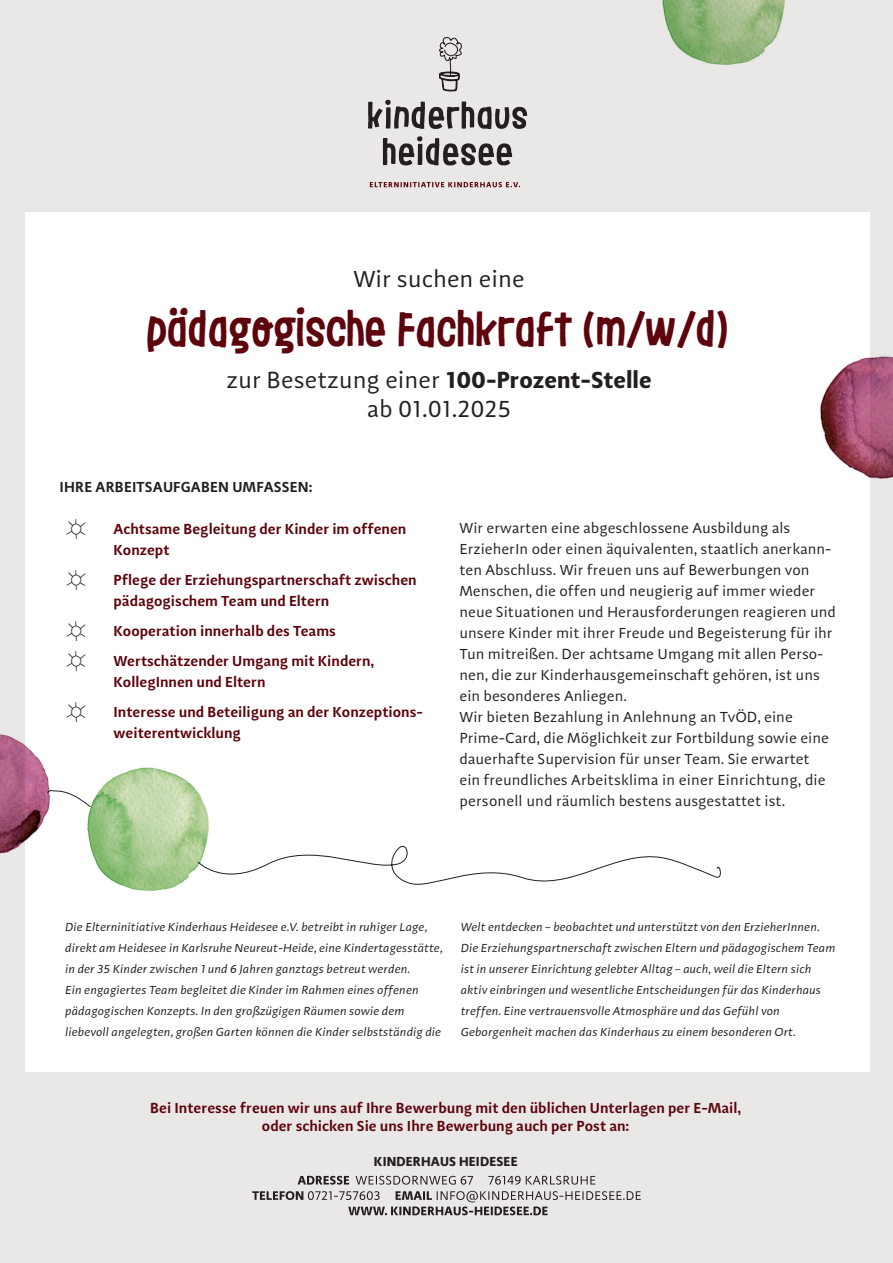
<style>
.page{position:relative;width:893px;height:1263px;background:#eae8e6}
.page>*{position:absolute;margin:0;border:0;box-sizing:border-box;transform-origin:0 0}
.t1{font:45px "Le Osler Rough";color:#5d040d}
.t2{font:24px/28.8px "Adagio Sans";color:#231f20;text-align:center}
.t3{font:15px/21px "Adagio Sans";color:#231f20}
.t4{font:600 15px/21px "Adagio Sans";color:#5d040d}
.t5{font:600 15px "Adagio Sans";letter-spacing:.01em;color:#231f20}
.t6{font:700 13.5px "Adagio Sans";letter-spacing:.01em;color:#231f20}
.t7{font:italic 12px/21px "Adagio Sans";color:#231f20}
.s1{font-weight:700}
.s2{font-family:"Le Osler Rough Icon";font-weight:300;font-size:27px;color:#231f20}
</style>
<div class="page">
<div style="left:26px;top:213px;width:844px;height:858px;background:#fff"></div>
<svg style="left:439px;top:37px;width:23px;height:54px"></svg>
<svg style="left:370px;top:182px;width:150px;height:5px"></svg>
<svg style="left:383px;top:136px;width:129px;height:30px"></svg>
<svg style="left:368px;top:100px;width:159px;height:29px"></svg>
<img style="left:0;top:725px;width:50px;height:137px">
<svg style="left:252px;top:1191px;width:389px;height:24px"></svg>
<svg style="left:298px;top:1176px;width:297px;height:8px"></svg>
<svg style="left:212px;top:845px;width:509px;height:40px"></svg>
<svg style="left:46px;top:789px;width:36px;height:19px"></svg>
<img style="left:82px;top:767px;width:130px;height:124px">
<img style="left:820px;top:356px;width:73px;height:123px">
<img style="left:662px;top:0;width:123px;height:65px">
<h2 class="t2" style="left:353px;top:265px;width:173px">Wir suchen eine</h2>
<h1 class="t1" style="left:148px;top:304px;width:584px">pädagogische Fachkraft (m/w/d)</h1>
<h2 class="t2" style="left:226px;top:365px;width:427px">zur Besetzung einer <span class="s1">100-Prozent-Stelle </span>ab 01.01.2025</h2>
<p class="t5" style="left:60px;top:478px;width:255px">IHRE ARBEITSAUFGABEN UMFASSEN:</p>
<p class="t4" style="left:114px;top:519px;width:294px;text-indent:-47px"><span class="s2">9</span> Achtsame Begleitung der Kinder im offenen<br>Konzept</p>
<p class="t4" style="left:114px;top:570px;width:305px;text-indent:-47px"><span class="s2">9</span> Pflege der Erziehungspartnerschaft zwischen pädagogischem Team und Eltern</p>
<p class="t4" style="left:66px;top:617px;width:309px;line-height:30px"><span class="s2">9</span> Kooperation innerhalb des Teams<br><span class="s2">9</span> Wertschätzender Umgang mit Kindern,</p>
<p class="t4" style="left:66px;top:668px;width:358px;line-height:30px;text-indent:47px">KollegInnen und Eltern<br><span class="s2">9</span> Interesse und Beteiligung an der Konzeptions-</p>
<p class="t4" style="left:114px;top:723px;width:129px">weiterentwicklung</p>
<p class="t3" style="left:459px;top:517px;width:378px">Wir erwarten eine abgeschlossene Ausbildung als ErzieherIn oder einen äquivalenten, staatlich anerkann&shy;ten Abschluss. Wir freuen uns auf Bewerbungen von Menschen, die offen und neugierig auf immer wieder neue Situationen und Herausforderungen reagieren und unsere Kinder mit ihrer Freude und Begeisterung für ihr Tun mitreißen. Der achtsame Umgang mit allen Perso&shy;nen, die zur Kinderhausgemeinschaft gehören, ist uns ein besonderes Anliegen.<br>Wir bieten Bezahlung in Anlehnung an TvÖD, eine Prime-Card, die Möglichkeit zur Fortbildung sowie eine dauerhafte Supervision für unser Team. Sie erwartet<br>ein freundliches Arbeitsklima in einer Einrichtung, die personell und räumlich bestens ausgestattet ist.</p>
<p class="t7" style="left:66px;top:916px;width:379px">Die Elterninitiative Kinderhaus Heidesee e.V. betreibt in ruhiger Lage, direkt am Heidesee in Karlsruhe Neureut-Heide, eine Kindertagesstätte, in der 35 Kinder zwischen 1 und 6 Jahren ganztags betreut werden.<br>Ein engagiertes Team begleitet die Kinder im Rahmen eines offenen pädagogischen Konzepts. In den großzügigen Räumen sowie dem liebevoll angelegten, großen Garten können die Kinder selbstständig die</p>
<p class="t7" style="left:461px;top:916px;width:376px">Welt entdecken – beobachtet und unterstützt von den ErzieherInnen.<br>Die Erziehungspartnerschaft zwischen Eltern und pädagogischem Team ist in unserer Einrichtung gelebter Alltag – auch, weil die Eltern sich aktiv einbringen und wesentliche Entscheidungen für das Kinderhaus treffen. Eine vertrauensvolle Atmosphäre und das Gefühl von Geborgenheit machen das Kinderhaus zu einem besonderen Ort.</p>
<p class="t4" style="left:150px;top:1099px;width:592px;line-height:18px;text-align:center">Bei Interesse freuen wir uns auf Ihre Bewerbung mit den üblichen Unterlagen per E-Mail, oder schicken Sie uns Ihre Bewerbung auch per Post an:</p>
<p class="t6" style="left:374px;top:1152px;width:145px">KINDERHAUS HEIDESEE</p>
</div>
